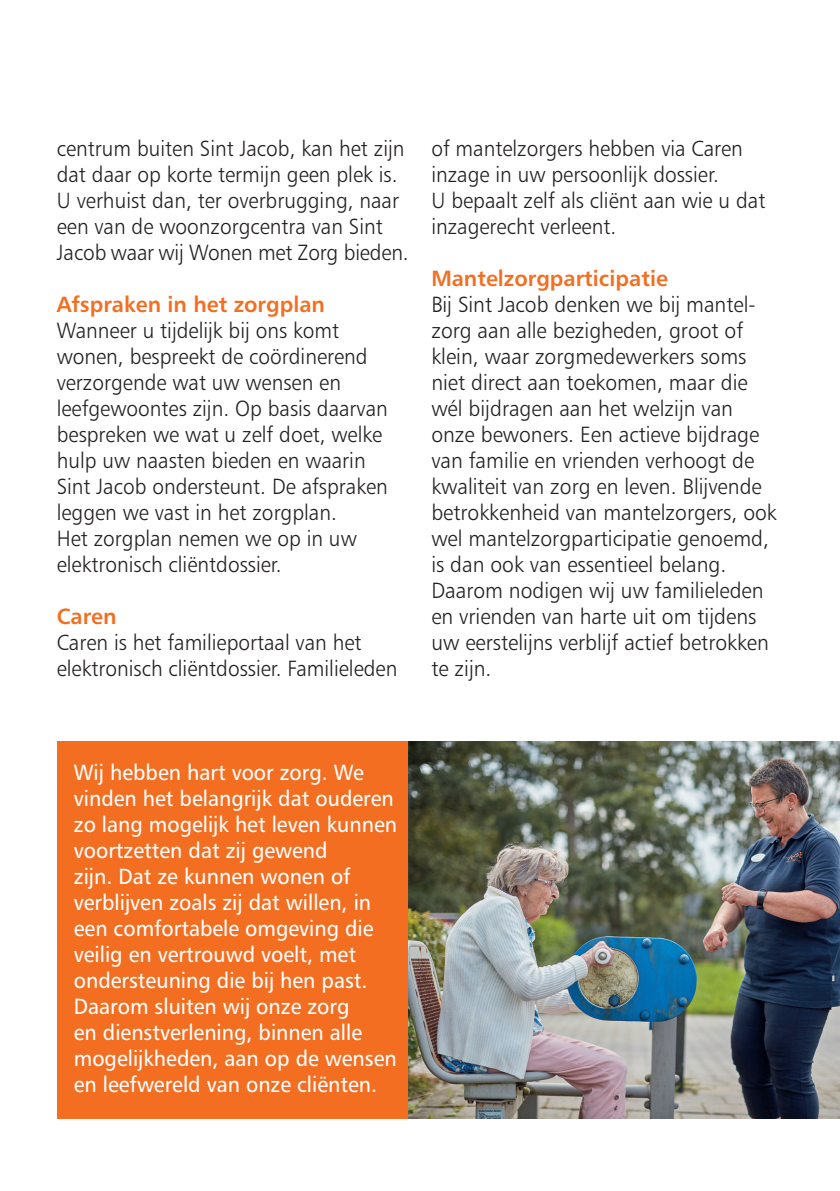
<style>
.page{position:relative;width:840px;height:1191px;background:#fff}
.page>*{position:absolute;margin:0;border:0;box-sizing:border-box;transform-origin:0 0}
.t1{font:22px/26px "Humanist 777 BT Light B";color:#231f20;scale:.95 1}
.t2{font:22px/26px "Humanist 777 BT Roman B";color:#fff;scale:.95 1}
.t3{font:22px "Humanist 777 BT Bold B";color:#f36e21}
</style>
<div class="page">
<div style="left:57px;top:741px;width:351px;height:377px;background:#f36e21"></div>
<img style="left:408px;top:741px;width:431px;height:377px">
<p class="t1" style="left:57px;top:135px;width:372px">centrum buiten Sint Jacob, kan het zijn dat daar op korte termijn geen plek is.<br>U verhuist dan, ter overbrugging, naar een van de woonzorgcentra van Sint Jacob waar wij Wonen met Zorg bieden.</p>
<p class="t3" style="left:57px;top:290px;width:269px">Afspraken in het zorgplan</p>
<p class="t1" style="left:57px;top:317px;width:350px">Wanneer u tijdelijk bij ons komt wonen, bespreekt de coördinerend verzorgende wat uw wensen en leefgewoontes zijn. Op basis daarvan bespreken we wat u zelf doet, welke hulp uw naasten bieden en waarin<br>Sint Jacob ondersteunt. De afspraken leggen we vast in het zorgplan.<br>Het zorgplan nemen we op in uw elektronisch cliëntdossier.</p>
<p class="t3" style="left:57px;top:602px;width:61px">Caren</p>
<p class="t1" style="left:57px;top:629px;width:360px">Caren is het familieportaal van het elektronisch cliëntdossier. Familieleden</p>
<p class="t1" style="left:431px;top:135px;width:353px">of mantelzorgers hebben via Caren inzage in uw persoonlijk dossier.<br>U bepaalt zelf als cliënt aan wie u dat inzagerecht verleent.</p>
<p class="t3" style="left:431px;top:264px;width:238px">Mantelzorgparticipatie</p>
<p class="t1" style="left:431px;top:291px;width:365px">Bij Sint Jacob denken we bij mantel&shy;zorg aan alle bezigheden, groot of klein, waar zorgmedewerkers soms niet direct aan toekomen, maar die wél bijdragen aan het welzijn van onze bewoners. Een actieve bijdrage van familie en vrienden verhoogt de kwaliteit van zorg en leven. Blijvende betrokkenheid van mantelzorgers, ook wel mantelzorgparticipatie genoemd, is dan ook van essentieel belang.<br>Daarom nodigen wij uw familieleden en vrienden van harte uit om tijdens uw eerstelijns verblijf actief betrokken te zijn.</p>
<p class="t2" style="left:74px;top:759px;width:341px">Wij hebben hart voor zorg. We vinden het belangrijk dat ouderen zo lang mogelijk het leven kunnen voortzetten dat zij gewend<br>zijn. Dat ze kunnen wonen of verblijven zoals zij dat willen, in een comfortabele omgeving die veilig en vertrouwd voelt, met ondersteuning die bij hen past.<br>Daarom sluiten wij onze zorg<br>en dienstverlening, binnen alle mogelijkheden, aan op de wensen en leefwereld van onze cliënten.</p>
</div>
